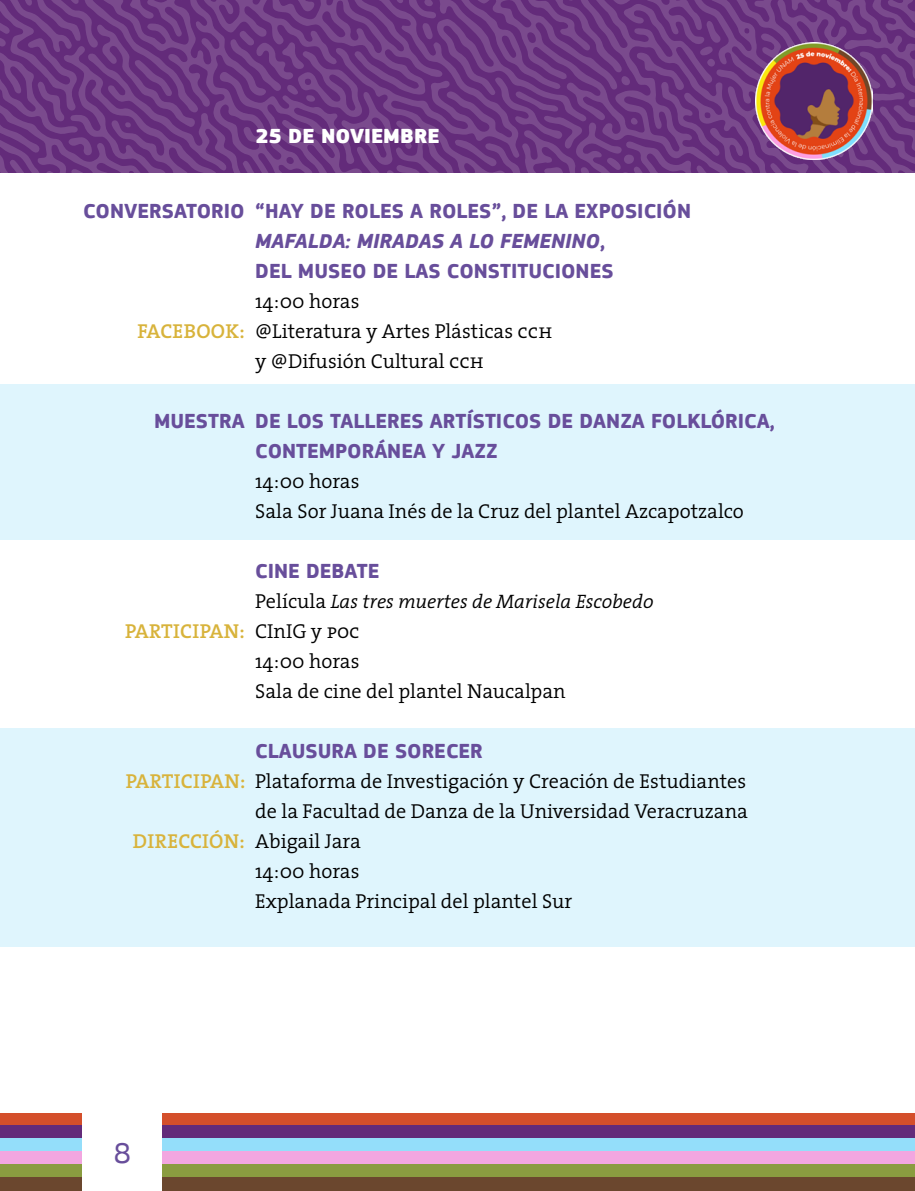
<style>
.page{position:relative;width:915px;height:1191px;background:#fff}
.page>*{position:absolute;margin:0;border:0;box-sizing:border-box;transform-origin:0 0}
.t1{font:30px "PF Square Sans Pro";color:#684e9b}
.t2{font:700 21px/30px "PF Square Sans Pro";color:#684e9b}
.t3{font:900 21px "PF Square Sans Pro";color:#fff}
.t4{font:300 20.25px/30px "The Serif";color:#000}
.t5{font:italic 300 19.5px "The Serif";color:#000}
.s1{font-style:italic}
.s2{font-weight:600;color:#d8b33b}
.s3{font-family:"The Serif Semi Light Caps";font-weight:400}
.s4{font-style:normal;font-size:20.25px}
</style>
<div class="page">
<div style="left:0;top:1113px;width:914px;height:13px;background:#d44f2b"></div>
<div style="left:0;top:1126px;width:914px;height:13px;background:#632b7a"></div>
<div style="left:0;top:1139px;width:914px;height:13px;background:#94defa"></div>
<div style="left:0;top:1152px;width:914px;height:13px;background:#f2a6e0"></div>
<div style="left:0;top:1165px;width:914px;height:13px;background:#8a9c40"></div>
<div style="left:0;top:1178px;width:914px;height:13px;background:#6b472e"></div>
<div style="left:82px;top:1111px;width:80px;height:80px;background:#fff"></div>
<div style="left:0;top:384px;width:914px;height:156px;background:#dff5fd"></div>
<div style="left:0;top:728px;width:914px;height:218px;background:#dff5fd"></div>
<svg style="left:0;top:0;width:914px;height:172px;background:#6d3983"></svg>
<img style="left:755px;top:43px;width:117px;height:116px">
<p class="t3" style="left:256px;top:122px;width:185px">25 DE NOVIEMBRE</p>
<p class="t2" style="left:255px;top:196px;width:437px;text-indent:-172px">CONVERSATORIO “HAY DE ROLES A ROLES”, DE LA EXPOSICIÓN<br><span class="s1">MAFALDA: MIRADAS A LO FEMENINO</span>,<br>DEL MUSEO DE LAS CONSTITUCIONES</p>
<p class="t4" style="left:255px;top:285px;width:106px">14:00 horas</p>
<p class="t4" style="left:137px;top:315px;width:416px"><span class="s2">FACEBOOK:</span> @Literatura y Artes Plásticas <span class="s3">cch</span></p>
<p class="t4" style="left:255px;top:345px;width:230px">y @Difusión Cultural <span class="s3">cch</span></p>
<p class="t2" style="left:255px;top:406px;width:521px;text-indent:-101px">MUESTRA DE LOS TALLERES ARTÍSTICOS DE DANZA FOLKLÓRICA,<br>CONTEMPORÁNEA Y JAZZ</p>
<p class="t4" style="left:255px;top:465px;width:490px">14:00 horas<br>Sala Sor Juana Inés de la Cruz del plantel Azcapotzalco</p>
<p class="t2" style="left:255px;top:556px;width:126px">CINE DEBATE</p>
<p class="t5" style="left:255px;top:585px;width:399px"><span class="s4">Película</span> Las tres muertes de Marisela Escobedo</p>
<p class="t4" style="left:255px;top:615px;width:312px;text-indent:-130px"><span class="s2">PARTICIPAN:</span> CInIG y <span class="s3">poc<br></span>14:00 horas<br>Sala de cine del plantel Naucalpan</p>
<p class="t2" style="left:255px;top:736px;width:229px">CLAUSURA DE SORECER</p>
<p class="t4" style="left:126px;top:765px;width:621px"><span class="s2">PARTICIPAN:</span> Plataforma de Investigación y Creación de Estudiantes</p>
<p class="t4" style="left:255px;top:795px;width:494px">de la Facultad de Danza de la Universidad Veracruzana</p>
<p class="t4" style="left:133px;top:825px;width:229px"><span class="s2">DIRECCIÓN:</span> Abigail Jara</p>
<p class="t4" style="left:255px;top:855px;width:106px">14:00 horas</p>
<p class="t4" style="left:255px;top:885px;width:318px">Explanada Principal del plantel Sur</p>
<h1 class="t1" style="left:114px;top:1136px;width:18px">8</h1>
</div>
